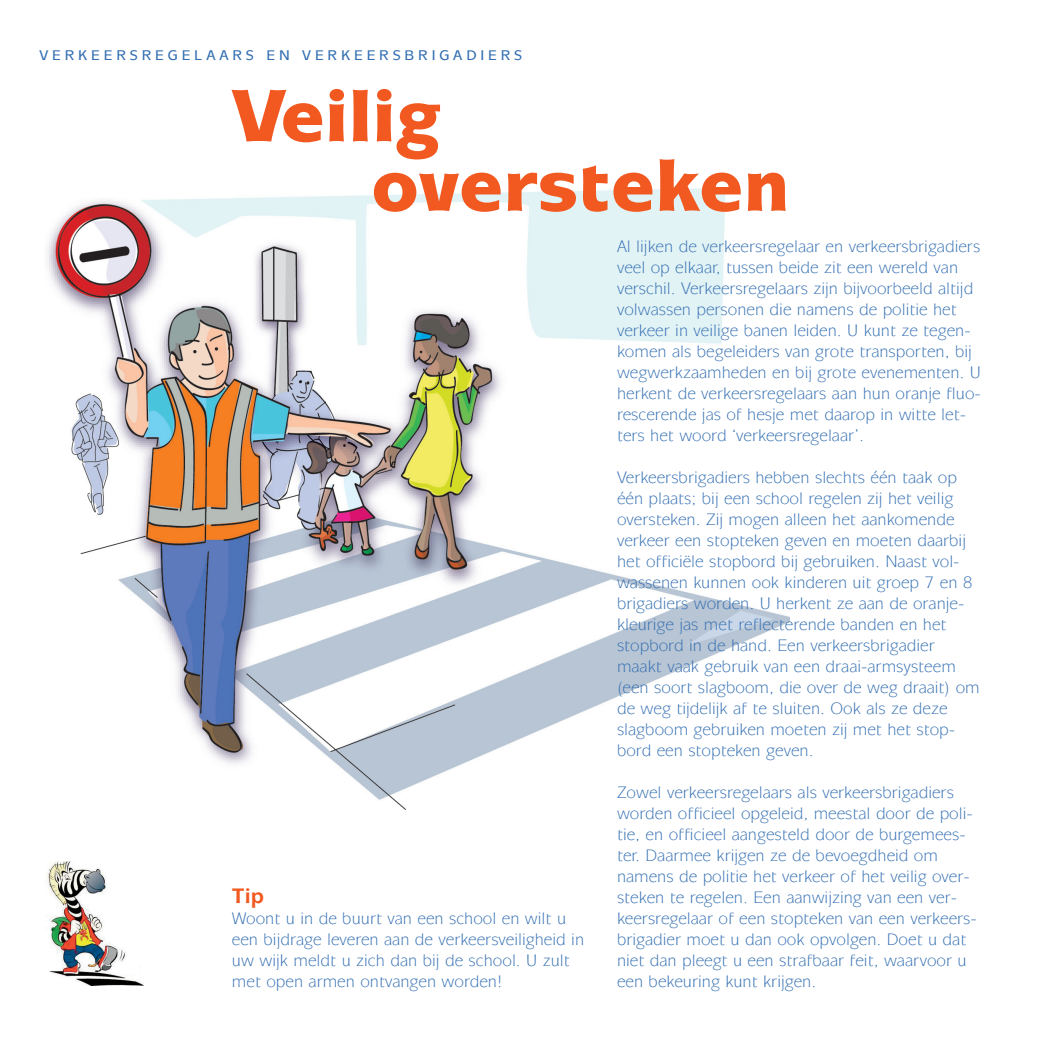
<style>
.page{position:relative;width:1042px;height:1042px;background:#fff}
.page>*{position:absolute;margin:0;border:0;box-sizing:border-box;transform-origin:0 0}
.t1{font:900 73.5px/69.5px "Mixage IT Cby BT";color:#f15921}
.t2{font:700 21px "Mixage IT Cby BT";color:#f15921}
.t3{font:16.62px/21px "Mixage IT Cby BT";color:#316db1}
.t4{font:500 14px "Mixage IT Cby BT";letter-spacing:.275em;color:#316db1}
</style>
<div class="page">
<img style="left:47px;top:189px;width:742px;height:620px">
<img style="left:47px;top:861px;width:97px;height:125px">
<p class="t4" style="left:39px;top:49px;width:484px">VERKEERSREGELAARS EN VERKEERSBRIGADIERS</p>
<h1 class="t1" style="left:372px;top:88px;width:419px;text-indent:-140px">Veilig oversteken</h1>
<p class="t2" style="left:232px;top:888px;width:33px">Tip</p>
<p class="t3" style="left:232px;top:910px;width:354px">Woont u in de buurt van een school en wilt u een bijdrage leveren aan de verkeersveiligheid in uw wijk meldt u zich dan bij de school. U zult met open armen ontvangen worden!</p>
<p class="t3" style="left:617px;top:238px;width:365px">Al lijken de verkeersregelaar en verkeersbrigadiers veel op elkaar, tussen beide zit een wereld van verschil. Verkeersregelaars zijn bijvoorbeeld altijd volwassen personen die namens de politie het verkeer in veilige banen leiden. U kunt ze tegen&shy;komen als begeleiders van grote transporten, bij wegwerkzaamheden en bij grote evenementen. U herkent de verkeersregelaars aan hun oranje fluo&shy;rescerende jas of hesje met daarop in witte let&shy;ters het woord ‘verkeersregelaar’.</p>
<p class="t3" style="left:617px;top:469px;width:364px">Verkeersbrigadiers hebben slechts één taak op één plaats; bij een school regelen zij het veilig oversteken. Zij mogen alleen het aankomende verkeer een stopteken geven en moeten daarbij het officiële stopbord bij gebruiken. Naast vol&shy;wassenen kunnen ook kinderen uit groep 7 en 8 brigadiers worden. U herkent ze aan de oranje&shy;kleurige jas met reflecterende banden en het stopbord in de hand. Een verkeersbrigadier maakt vaak gebruik van een draai-armsysteem (een soort slagboom, die over de weg draait) om de weg tijdelijk af te sluiten. Ook als ze deze slagboom gebruiken moeten zij met het stop&shy;bord een stopteken geven.</p>
<p class="t3" style="left:617px;top:784px;width:361px">Zowel verkeersregelaars als verkeersbrigadiers worden officieel opgeleid, meestal door de poli&shy;tie, en officieel aangesteld door de burgemees&shy;ter. Daarmee krijgen ze de bevoegdheid om namens de politie het verkeer of het veilig over&shy;steken te regelen. Een aanwijzing van een ver&shy;keersregelaar of een stopteken van een verkeers&shy;brigadier moet u dan ook opvolgen. Doet u dat niet dan pleegt u een strafbaar feit, waarvoor u een bekeuring kunt krijgen.</p>
</div>
